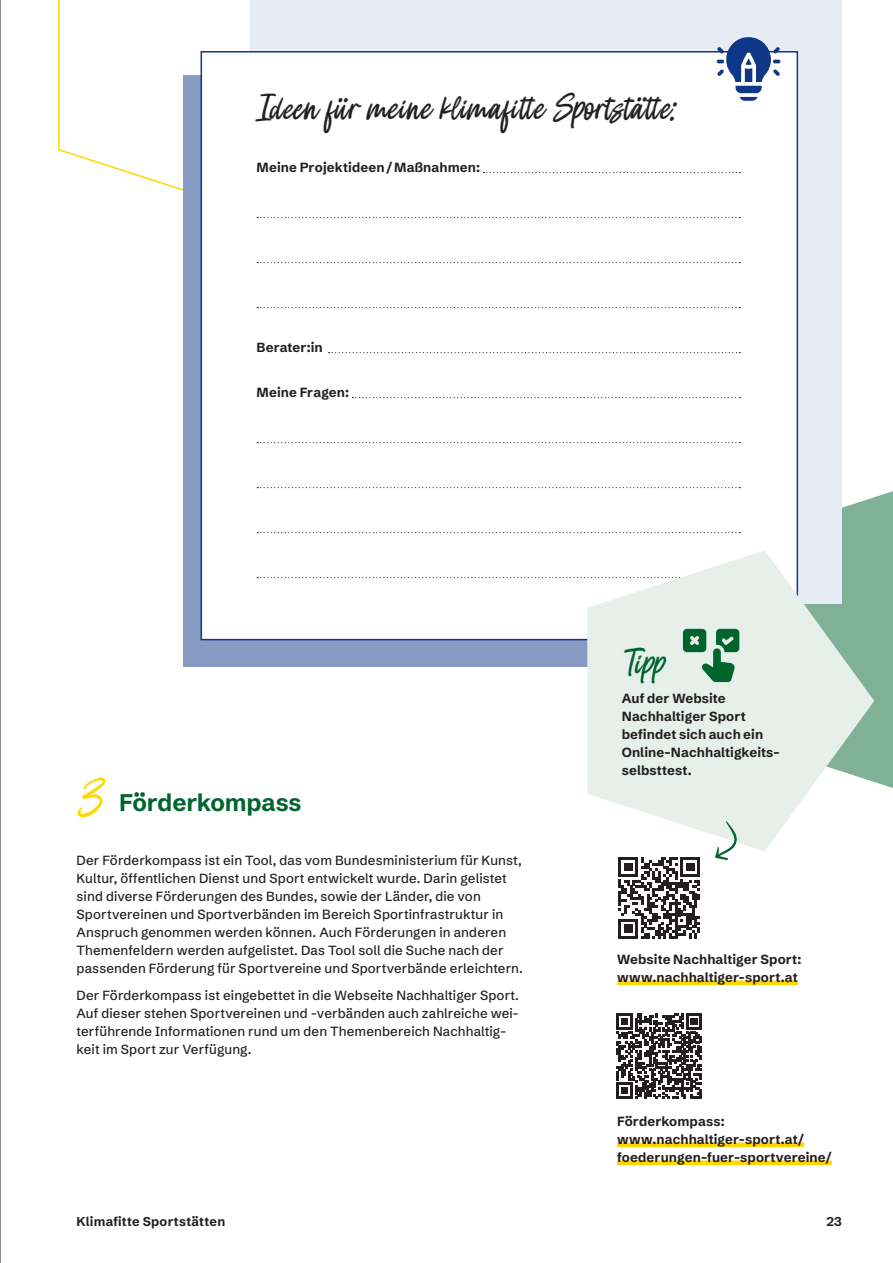
<style>
.page{position:relative;width:893px;height:1263px;background:#fff}
.page>*{position:absolute;margin:0;border:0;box-sizing:border-box;transform-origin:0 0}
.t1{font:60px "Holywings Slant";color:#ffd700}
.t2{font:42px "Holywings Slant";letter-spacing:.015em;color:#231f20}
.t3{font:42px "Holywings Slant";color:#00642d}
.t4{font:700 24px "Schibsted Grotesk";letter-spacing:-.01em;color:#00642d}
.t5{font:500 13.2px/18px "Schibsted Grotesk";letter-spacing:.01em;color:#231f20}
.t6{font:700 13.2px/18px "Schibsted Grotesk";letter-spacing:.01em;color:#231f20}
.t7{font:700 12.75px "Schibsted Grotesk";letter-spacing:.02em;color:#231f20}
</style>
<div class="page">
<div style="left:842px;top:491px;width:51px;height:297px;background:#80b196"></div>
<svg style="left:58px;top:0;width:193px;height:191px"></svg>
<div style="left:183px;top:75px;width:595px;height:592px;background:#879bc3"></div>
<div style="left:251px;top:0;width:591px;height:604px;background:#e7ebf3"></div>
<div style="left:201px;top:51px;width:597px;height:589px;background:#fff;border:2px solid #0f3787"></div>
<svg style="left:483px;top:172px;width:257px;height:1px"></svg>
<svg style="left:257px;top:217px;width:483px;height:1px"></svg>
<svg style="left:257px;top:262px;width:483px;height:1px"></svg>
<svg style="left:257px;top:307px;width:483px;height:1px"></svg>
<svg style="left:329px;top:352px;width:411px;height:1px"></svg>
<svg style="left:352px;top:397px;width:388px;height:1px"></svg>
<svg style="left:257px;top:442px;width:483px;height:1px"></svg>
<svg style="left:257px;top:487px;width:483px;height:1px"></svg>
<svg style="left:257px;top:532px;width:483px;height:1px"></svg>
<svg style="left:257px;top:577px;width:329px;height:1px"></svg>
<svg style="left:587px;top:550px;width:287px;height:301px;fill:#e6efea"></svg>
<div style="left:617px;top:980px;width:181px;height:5px;background:#ffd700"></div>
<svg style="left:618px;top:857px;width:82px;height:82px"></svg>
<svg style="left:616px;top:1013px;width:86px;height:86px"></svg>
<div style="left:617px;top:1142px;width:187px;height:5px;background:#ffd700"></div>
<div style="left:617px;top:1160px;width:215px;height:5px;background:#ffd700"></div>
<svg style="left:717px;top:37px;width:63px;height:64px"></svg>
<svg style="left:715px;top:821px;width:23px;height:39px"></svg>
<svg style="left:683px;top:629px;width:56px;height:53px;background:#72a98b"></svg>
<hr style="left:0;top:0;width:1px;height:1263px;background:#6c6d70">
<h2 class="t2" style="left:257px;top:83px;width:420px">Ideen für meine klimafitte Sportstätte:</h2>
<p class="t6" style="left:257px;top:157px;width:225px">Meine Projektideen/Maßnahmen:</p>
<p class="t6" style="left:257px;top:337px;width:68px">Berater:in</p>
<p class="t6" style="left:257px;top:382px;width:94px">Meine Fragen:</p>
<h1 class="t1" style="left:77px;top:763px;width:25px">3</h1>
<h3 class="t4" style="left:119px;top:783px;width:184px">Förderkompass</h3>
<p class="t5" style="left:77px;top:850px;width:448px">Der Förderkompass ist ein Tool, das vom Bundesministerium für Kunst, Kultur, öffentlichen Dienst und Sport entwickelt wurde. Darin gelistet sind diverse Förderungen des Bundes, sowie der Länder, die von Sportvereinen und Sportverbänden im Bereich Sportinfrastruktur in Anspruch genommen werden können. Auch Förderungen in anderen Themenfeldern werden aufgelistet. Das Tool soll die Suche nach der passenden Förderung für Sportvereine und Sportverbände erleichtern.</p>
<p class="t5" style="left:77px;top:985px;width:444px">Der Förderkompass ist eingebettet in die Webseite Nachhaltiger Sport.<br>Auf dieser stehen Sportvereinen und -verbänden auch zahlreiche wei&shy;terführende Informationen rund um den Themenbereich Nachhaltig&shy;keit im Sport zur Verfügung.</p>
<h2 class="t3" style="left:622px;top:638px;width:43px">Tipp</h2>
<p class="t6" style="left:622px;top:688px;width:159px">Auf der Website<br>Nachhaltiger Sport befindet sich auch ein<br>Online-Nachhaltigkeits&shy;selbsttest.</p>
<p class="t6" style="left:617px;top:949px;width:186px">Website Nachhaltiger Sport: www.nachhaltiger-sport.at</p>
<p class="t6" style="left:617px;top:1111px;width:216px">Förderkompass: www.nachhaltiger-sport.at/ foederungen-fuer-sportvereine/</p>
<p class="t7" style="left:77px;top:1211px;width:150px">Klimafitte Sportstätten</p>
<p class="t7" style="left:826px;top:1211px;width:17px">23</p>
</div>
